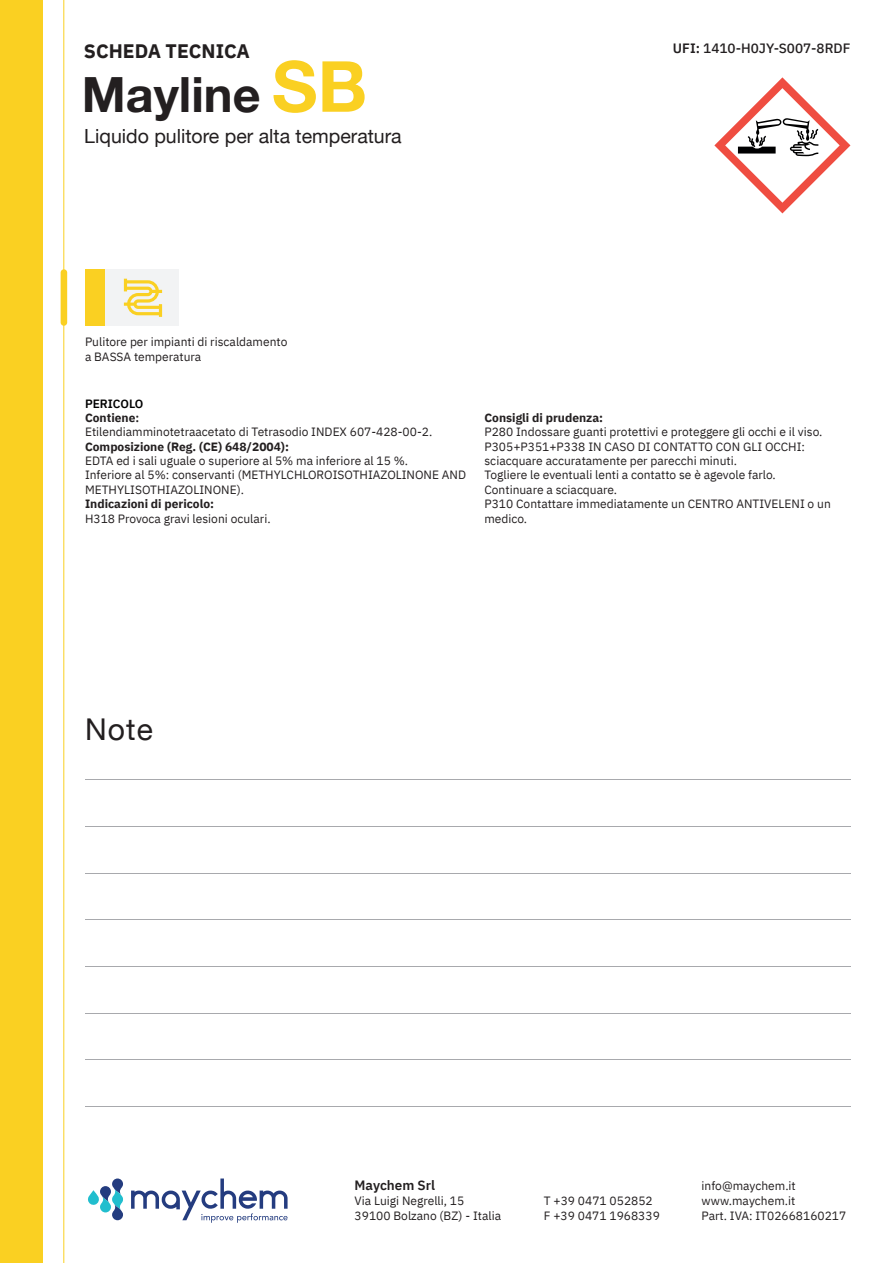
<style>
.page{position:relative;width:893px;height:1263px;background:#fff}
.page>*{position:absolute;margin:0;border:0;box-sizing:border-box;transform-origin:0 0}
.t1{font:700 48.6px "Helvetica Neue";color:#231f20}
.t2{font:30px "Helvetica Neue";color:#231f20}
.t3{font:19.5px "Helvetica Neue";color:#231f20}
.t4{font:700 19.5px "IBM Plex Sans";color:#231f20}
.t5{font:500 13.5px "IBM Plex Sans";color:#231f20}
.t6{font:600 13.5px "IBM Plex Sans";color:#231f20}
.t7{font:12px/14.4px "IBM Plex Sans";color:#231f20}
.t8{font:700 12px "IBM Plex Sans";color:#231f20}
.t9{font:600 12px "IBM Plex Sans";color:#000001}
.s1{font-weight:600}
.s2{font-size:70.5px;color:#fad022}
.s3{font-weight:700}
</style>
<div class="page">
<hr style="left:63px;top:0;width:1px;height:1263px;background:#fad022">
<div style="left:0;top:0;width:42px;height:1263px;background:#fad022"></div>
<div style="left:105px;top:269px;width:74px;height:57px;background:#f2f3f4"></div>
<div style="left:85px;top:269px;width:20px;height:57px;background:#fad022"></div>
<svg style="left:124px;top:279px;width:38px;height:38px"></svg>
<svg style="left:131px;top:1178px;width:157px;height:45px"></svg>
<svg style="left:88px;top:1178px;width:35px;height:42px"></svg>
<div style="left:61px;top:269px;width:6px;height:57px;background:#fad022;border-radius:3px"></div>
<hr style="left:85px;top:779px;width:765px;height:1px;background:#a8a9ad">
<hr style="left:85px;top:826px;width:765px;height:1px;background:#a8a9ad">
<hr style="left:85px;top:873px;width:765px;height:1px;background:#a8a9ad">
<hr style="left:85px;top:919px;width:765px;height:1px;background:#a8a9ad">
<hr style="left:85px;top:966px;width:765px;height:1px;background:#a8a9ad">
<hr style="left:85px;top:1013px;width:765px;height:1px;background:#a8a9ad">
<hr style="left:85px;top:1059px;width:765px;height:1px;background:#a8a9ad">
<hr style="left:85px;top:1106px;width:765px;height:1px;background:#a8a9ad">
<svg style="left:714px;top:77px;width:136px;height:136px"></svg>
<h3 class="t4" style="left:84px;top:35px;width:168px">SCHEDA TECNICA</h3>
<p class="t5" style="left:673px;top:38px;width:179px"><span class="s1">UFI:</span> 1410-H0JY-S007-8RDF</p>
<h1 class="t1" style="left:82px;top:56px;width:287px">Mayline <span class="s2">SB</span></h1>
<h3 class="t3" style="left:84px;top:122px;width:319px">Liquido pulitore per alta temperatura</h3>
<p class="t7" style="left:85px;top:334px;width:204px">Pulitore per impianti di riscaldamento a BASSA temperatura</p>
<p class="t9" style="left:85px;top:394px;width:60px">PERICOLO</p>
<p class="t7" style="left:85px;top:409px;width:349px"><span class="s3">Contiene</span><span class="s1">:<br></span>Etilendiamminotetraacetato di Tetrasodio INDEX 607-428-00-2.</p>
<p class="t8" style="left:85px;top:437px;width:205px">Composizione (Reg. (CE) 648/2004):</p>
<p class="t7" style="left:85px;top:453px;width:383px">EDTA ed i sali uguale o superiore al 5% ma inferiore al 15 %.<br>Inferiore al 5%: conservanti (METHYLCHLOROISOTHIAZOLINONE AND<br>METHYLISOTHIAZOLINONE).</p>
<p class="t8" style="left:85px;top:494px;width:131px">Indicazioni di pericolo:</p>
<p class="t7" style="left:85px;top:510px;width:187px">H318 Provoca gravi lesioni oculari.</p>
<p class="t8" style="left:484px;top:408px;width:120px">Consigli di prudenza:</p>
<p class="t7" style="left:484px;top:424px;width:348px">P280 Indossare guanti protettivi e proteggere gli occhi e il viso.<br>P305+P351+P338 IN CASO DI CONTATTO CON GLI OCCHI: sciacquare accuratamente per parecchi minuti.<br>Togliere le eventuali lenti a contatto se è agevole farlo.<br>Continuare a sciacquare.<br>P310 Contattare immediatamente un CENTRO ANTIVELENI o un medico.</p>
<h2 class="t2" style="left:85px;top:708px;width:70px">Note</h2>
<p class="t6" style="left:355px;top:1174px;width:82px">Maychem Srl</p>
<p class="t7" style="left:355px;top:1192px;width:148px;line-height:15px">Via Luigi Negrelli, 15<br>39100 Bolzano (BZ) - Italia</p>
<p class="t7" style="left:544px;top:1192px;width:118px;line-height:15px">T +39 0471 052852<br>F +39 0471 1968339</p>
<p class="t7" style="left:702px;top:1177px;width:146px;line-height:15px">info@maychem.it www.maychem.it<br>Part. IVA: IT02668160217</p>
</div>
